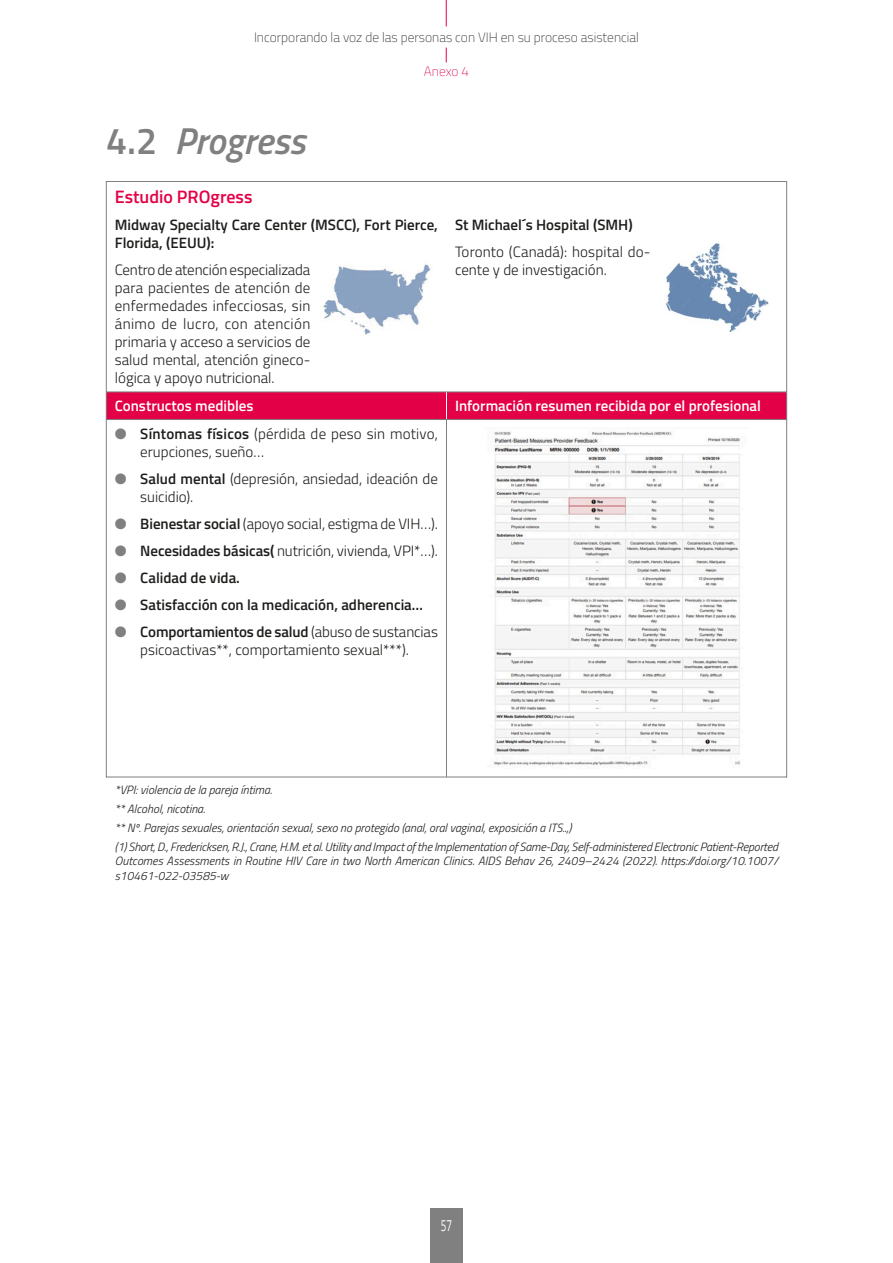
<style>
.page{position:relative;width:893px;height:1263px;background:#fff}
.page>*{position:absolute;margin:0;border:0;box-sizing:border-box;transform-origin:0 0}
.t1{font:italic 600 37.5px "Titillium Web";color:#808080}
.t2{font:600 18px "Titillium Web";color:#e40046}
.t3{font:300 15px/18px "Titillium Web";color:#1d1d1b}
.t4{font:600 15px/18px "Titillium Web";color:#1d1d1b}
.t5{font:600 15px "Titillium Web";color:#fff}
.t6{font:15px "Open Sans";color:#fff;scale:.65 1}
.t7{font:200 13.5px "Titillium Web";color:#1d1d1b}
.t8{font:200 13.5px "Titillium Web";letter-spacing:-.005em;color:#e40046}
.t9{font:italic 300 12px/18.9px "Titillium Web";color:#1d1d1b}
.s1{font-style:normal}
.s2{color:#808080}
.s3{font-weight:600}
</style>
<div class="page">
<div style="left:430px;top:1208px;width:33px;height:55px;background:#808080"></div>
<svg style="left:446px;top:0;width:1px;height:26px"></svg>
<svg style="left:446px;top:48px;width:1px;height:14px"></svg>
<div style="left:106px;top:392px;width:681px;height:27px;background:#e40046"></div>
<hr style="left:446px;top:211px;width:1px;height:208px;background:#fff">
<hr style="left:106px;top:181px;width:1px;height:596px;background:#808080">
<hr style="left:786px;top:181px;width:1px;height:596px;background:#808080">
<hr style="left:446px;top:419px;width:1px;height:358px;background:#808080">
<hr style="left:106px;top:181px;width:681px;height:1px;background:#808080">
<hr style="left:106px;top:391px;width:681px;height:1px;background:#808080">
<hr style="left:106px;top:419px;width:681px;height:1px;background:#808080">
<hr style="left:106px;top:777px;width:681px;height:1px;background:#808080">
<img style="left:493px;top:430px;width:247px;height:337px">
<img style="left:323px;top:264px;width:108px;height:71px">
<img style="left:666px;top:244px;width:103px;height:88px">
<p class="t7" style="left:254px;top:27px;width:386px">Incorporando la voz de las personas con VIH en su proceso asistencial</p>
<p class="t8" style="left:424px;top:61px;width:47px">Anexo 4</p>
<h1 class="t1" style="left:106px;top:112px;width:201px"><span class="s1">4.2</span> Progress</h1>
<p class="t2" style="left:115px;top:182px;width:139px">Estudio PROgress</p>
<p class="t4" style="left:115px;top:216px;width:325px">Midway Specialty Care Center (MSCC), Fort Pierce,<br>Florida, (EEUU):</p>
<p class="t3" style="left:115px;top:261px;width:197px;text-align:justify">Centro de atención especializada para pacientes de atención de enfermedades infecciosas, sin ánimo de lucro, con atención primaria y acceso a servicios de salud mental, atención gineco&shy;lógica y apoyo nutricional.</p>
<p class="t4" style="left:455px;top:216px;width:179px">St Michael´s Hospital (SMH)</p>
<p class="t3" style="left:455px;top:243px;width:197px">Toronto (Canadá): hospital do&shy;cente y de investigación.</p>
<p class="t5" style="left:115px;top:394px;width:140px">Constructos medibles</p>
<p class="t5" style="left:455px;top:394px;width:307px">Información resumen recibida por el profesional</p>
<p class="t3" style="left:140px;top:424px;width:299px;text-indent:-26px"><span class="s2">●</span> <span class="s3">Síntomas físicos</span> (pérdida de peso sin motivo, erupciones, sueño…</p>
<p class="t3" style="left:140px;top:469px;width:299px;text-indent:-26px"><span class="s2">●</span> <span class="s3">Salud mental</span> (depresión, ansiedad, ideación de suicidio).</p>
<p class="t3" style="left:115px;top:514px;width:325px"><span class="s2">●</span> <span class="s3">Bienestar social</span> (apoyo social, estigma de VIH…).</p>
<p class="t3" style="left:115px;top:541px;width:325px"><span class="s2">●</span> <span class="s3">Necesidades básicas(</span> nutrición, vivienda, VPI*…).</p>
<p class="t4" style="left:115px;top:568px;width:127px"><span class="s2">●</span> Calidad de vida.</p>
<p class="t4" style="left:115px;top:595px;width:310px"><span class="s2">●</span> Satisfacción con la medicación, adherencia…</p>
<p class="t3" style="left:115px;top:622px;width:325px;text-align:center"><span class="s2">●</span> <span class="s3">Comportamientos de salud</span> (abuso de sustancias psicoactivas**, comportamiento sexual***).</p>
<p class="t9" style="left:115px;top:780px;width:665px">*VPI: violencia de la pareja íntima.<br>** Alcohol, nicotina.<br>** Nº. Parejas sexuales, orientación sexual, sexo no protegido (anal, oral vaginal, exposición a ITS..,)<br>(1) Short, D., Fredericksen, R.J., Crane, H.M. et al. Utility and Impact of the Implementation of Same-Day, Self-administered Electronic Patient-Reported</p>
<p class="t9" style="left:115px;top:854px;width:665px;line-height:14.4px">Outcomes Assessments in Routine HIV Care in two North American Clinics. AIDS Behav 26, 2409–2424 (2022). https://doi.org/10.1007/ s10461-022-03585-w</p>
<p class="t6" style="left:441px;top:1219px;width:19px">57</p>
</div>
